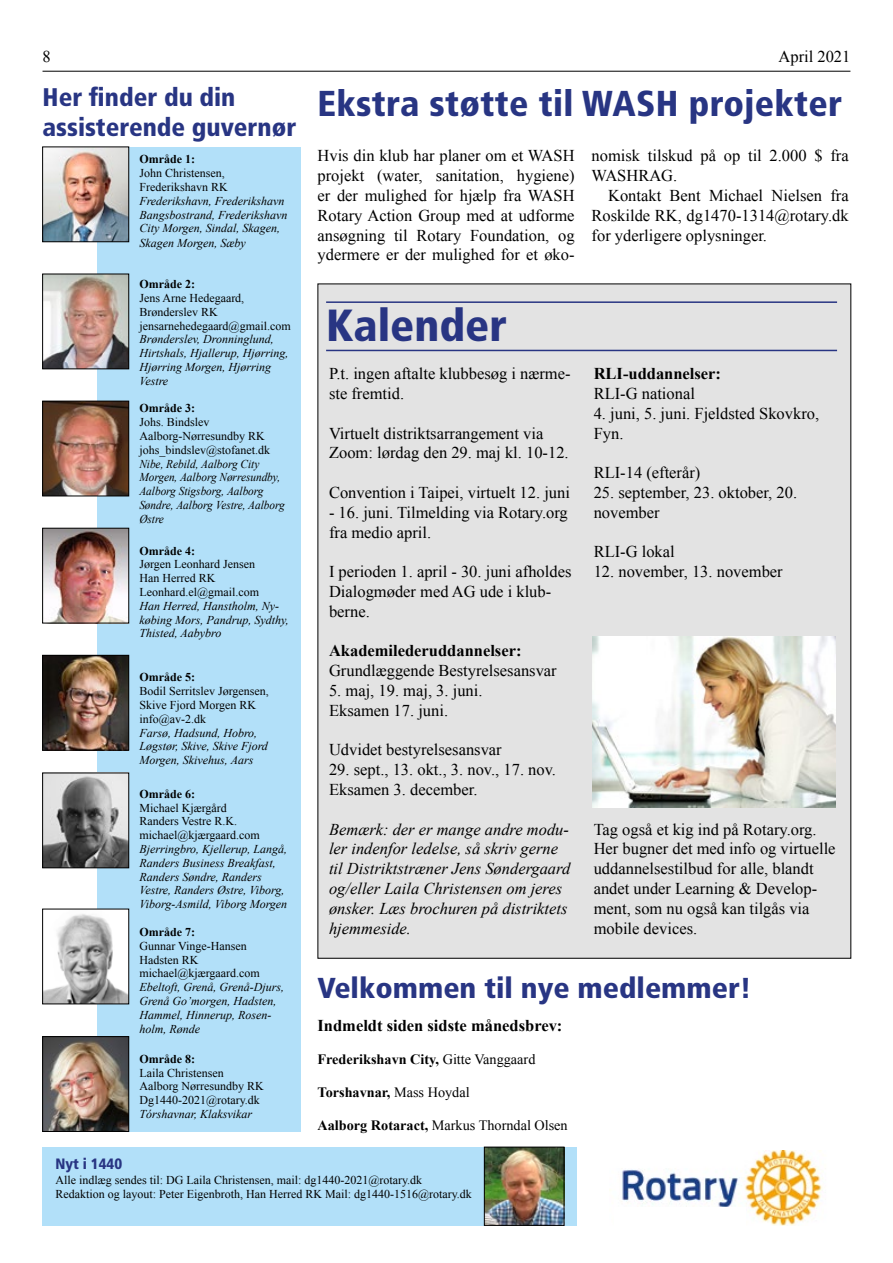
<style>
.page{position:relative;width:893px;height:1263px;background:#fff}
.page>*{position:absolute;margin:0;border:0;box-sizing:border-box;transform-origin:0 0}
.t1{font:900 condensed 45px "Frutiger";color:#283583}
.t2{font:900 condensed 36px "Frutiger";letter-spacing:.01em;color:#283583}
.t3{font:900 condensed 28.8px "Frutiger";color:#283583;scale:1.05 1}
.t4{font:900 condensed 25.5px/30px "Frutiger";color:#283583}
.t5{font:16.5px/19.8px "Times New Roman";color:#000}
.t6{font:italic 16.5px/19.8px "Times New Roman";color:#000}
.t7{font:700 16.5px "Times New Roman";color:#000}
.t8{font:900 condensed 15px "Frutiger";color:#283583}
.t9{font:700 14.25px "Times New Roman";color:#000}
.t10{font:14.25px "Times New Roman";color:#000}
.t11{font:12px/13.8px "Times New Roman";color:#000}
.t12{font:italic 12px/13.8px "Times New Roman";color:#000}
.t13{font:italic 12px/13.8px "Times New Roman";color:#000;scale:.94 1}
.t14{font:700 12px "Times New Roman";color:#000}
.s1{font-weight:400}
.s2{font-weight:700}
</style>
<div class="page">
<hr style="left:43px;top:71px;width:807px;height:1px;background:#000">
<div style="left:318px;top:284px;width:533px;height:674px;background:#e3e3e3"></div>
<div style="left:97px;top:147px;width:203px;height:985px;background:#b2e0f9"></div>
<div style="left:43px;top:1147px;width:534px;height:78px;background:#b2e0f9"></div>
<img style="left:44px;top:149px;width:83px;height:91px">
<div style="left:42px;top:147px;width:87px;height:95px;border:1px solid #000"></div>
<img style="left:44px;top:276px;width:83px;height:91px">
<div style="left:42px;top:274px;width:87px;height:95px;border:1px solid #000"></div>
<img style="left:44px;top:403px;width:83px;height:91px">
<div style="left:42px;top:401px;width:87px;height:95px;border:1px solid #000"></div>
<img style="left:44px;top:530px;width:83px;height:91px">
<div style="left:42px;top:528px;width:87px;height:95px;border:1px solid #000"></div>
<img style="left:44px;top:657px;width:83px;height:91px">
<div style="left:42px;top:655px;width:87px;height:95px;border:1px solid #000"></div>
<img style="left:44px;top:775px;width:83px;height:91px">
<div style="left:42px;top:773px;width:87px;height:95px;border:1px solid #000"></div>
<img style="left:44px;top:1038px;width:83px;height:92px">
<div style="left:42px;top:1036px;width:87px;height:96px;border:1px solid #000"></div>
<img style="left:44px;top:911px;width:83px;height:91px">
<div style="left:42px;top:909px;width:87px;height:95px;border:1px solid #000"></div>
<img style="left:486px;top:1149px;width:76px;height:74px">
<div style="left:484px;top:1147px;width:80px;height:78px;border:1px solid #000"></div>
<img style="left:622px;top:1151px;width:201px;height:74px">
<div style="left:614px;top:1207px;width:132px;height:18px;background:#fff"></div>
<hr style="left:326px;top:301px;width:511px;height:2px;background:#283583">
<hr style="left:326px;top:350px;width:511px;height:1px;background:#283583">
<img style="left:592px;top:636px;width:243px;height:171px">
<p class="t5" style="left:43px;top:47px;width:10px">8</p>
<p class="t5" style="left:778px;top:47px;width:73px">April 2021</p>
<h3 class="t4" style="left:43px;top:82px;width:255px">Her finder du din assisterende guvernør</h3>
<p class="t14" style="left:139px;top:151px;width:57px">Område 1:</p>
<p class="t11" style="left:139px;top:166px;width:90px">John Christensen,<br>Frederikshavn RK</p>
<p class="t12" style="left:139px;top:193px;width:150px">Frederikshavn, Frederikshavn<br>Bangsbostrand, Frederikshavn<br>City Morgen, Sindal, Skagen,<br>Skagen Morgen, Sæby</p>
<p class="t14" style="left:139px;top:276px;width:57px">Område 2:</p>
<p class="t11" style="left:139px;top:291px;width:153px">Jens Arne Hedegaard,<br>Brønderslev RK jensarnehedegaard@gmail.com</p>
<p class="t12" style="left:139px;top:332px;width:151px">Brønderslev, Dronninglund,<br>Hirtshals, Hjallerup, Hjørring,<br>Hjørring Morgen, Hjørring<br>Vestre</p>
<p class="t14" style="left:139px;top:400px;width:57px">Område 3:</p>
<p class="t11" style="left:139px;top:415px;width:132px">Johs. Bindslev<br>Aalborg-Nørresundby RK johs_bindslev@stofanet.dk</p>
<p class="t13" style="left:139px;top:456px;width:156px">Nibe, Rebild, Aalborg City<br>Morgen, Aalborg Nørresundby,<br>Aalborg Stigsborg, Aalborg<br>Søndre, Aalborg Vestre, Aalborg<br>Østre</p>
<p class="t14" style="left:139px;top:542px;width:57px">Område 4:</p>
<p class="t11" style="left:139px;top:557px;width:121px">Jørgen Leonhard Jensen<br>Han Herred RK<br>Leonhard.el@gmail.com</p>
<p class="t12" style="left:139px;top:598px;width:151px">Han Herred, Hanstholm, Ny&shy;købing Mors, Pandrup, Sydthy,<br>Thisted, Aabybro</p>
<p class="t14" style="left:139px;top:669px;width:57px">Område 5:</p>
<p class="t11" style="left:139px;top:684px;width:131px">Bodil Serritslev Jørgensen,<br>Skive Fjord Morgen RK info@av-2.dk</p>
<p class="t12" style="left:139px;top:725px;width:130px">Farsø, Hadsund, Hobro,<br>Løgstør, Skive, Skive Fjord<br>Morgen, Skivehus, Aars</p>
<p class="t14" style="left:139px;top:785px;width:57px">Område 6:</p>
<p class="t11" style="left:139px;top:800px;width:122px">Michael Kjærgård<br>Randers Vestre R.K. michael@kjærgaard.com</p>
<p class="t12" style="left:139px;top:842px;width:149px">Bjerringbro, Kjellerup, Langå,<br>Randers Business Breakfast,<br>Randers Søndre, Randers<br>Vestre, Randers Østre, Viborg,<br>Viborg-Asmild, Viborg Morgen</p>
<p class="t14" style="left:139px;top:923px;width:57px">Område 7:</p>
<p class="t11" style="left:139px;top:938px;width:122px">Gunnar Vinge-Hansen<br>Hadsten RK michael@kjærgaard.com</p>
<p class="t12" style="left:139px;top:980px;width:146px">Ebeltoft, Grenå, Grenå-Djurs,<br>Grenå Go’morgen, Hadsten,<br>Hammel, Hinnerup, Rosen&shy;holm, Rønde</p>
<p class="t14" style="left:139px;top:1050px;width:57px">Område 8:</p>
<p class="t11" style="left:139px;top:1065px;width:126px">Laila Christensen<br>Aalborg Nørresundby RK<br>Dg1440-2021@rotary.dk</p>
<p class="t12" style="left:139px;top:1107px;width:114px">Tórshavnar, Klaksvikar</p>
<h2 class="t2" style="left:317px;top:82px;width:526px">Ekstra støtte til WASH projekter</h2>
<p class="t5" style="left:317px;top:146px;width:259px;text-align:justify">Hvis din klub har planer om et WASH projekt (water, sanitation, hygiene) er der mulighed for hjælp fra WASH Rotary Action Group med at udforme ansøgning til Rotary Foundation, og ydermere er der mulighed for et øko-</p>
<p class="t5" style="left:592px;top:146px;width:259px">nomisk tilskud på op til 2.000 $ fra<br>WASHRAG.</p>
<p class="t5" style="left:592px;top:185px;width:259px;text-align:justify;text-indent:16px">Kontakt Bent Michael Nielsen fra Roskilde RK, dg1470-1314@rotary.dk for yderligere oplysninger.</p>
<h1 class="t1" style="left:326px;top:298px;width:182px">Kalender</h1>
<p class="t5" style="left:329px;top:363px;width:243px">P.t. ingen aftalte klubbesøg i nærme&shy;ste fremtid.</p>
<p class="t5" style="left:329px;top:423px;width:241px">Virtuelt distriktsarrangement via<br>Zoom: lørdag den 29. maj kl. 10-12.</p>
<p class="t5" style="left:329px;top:482px;width:243px">Convention i Taipei, virtuelt 12. juni</p>
<p class="t5" style="left:329px;top:502px;width:240px">- 16. juni. Tilmelding via Rotary.org fra medio april.</p>
<p class="t5" style="left:329px;top:561px;width:244px">I perioden 1. april - 30. juni afholdes<br>Dialogmøder med AG ude i klub&shy;berne.</p>
<p class="t7" style="left:329px;top:639px;width:194px">Akademilederuddannelser:</p>
<p class="t5" style="left:329px;top:660px;width:229px">Grundlæggende Bestyrelsesansvar</p>
<p class="t5" style="left:329px;top:680px;width:155px">5. maj, 19. maj, 3. juni.<br>Eksamen 17. juni.</p>
<p class="t5" style="left:329px;top:740px;width:174px">Udvidet bestyrelsesansvar</p>
<p class="t5" style="left:329px;top:759px;width:229px">29. sept., 13. okt., 3. nov., 17. nov.<br>Eksamen 3. december.</p>
<p class="t6" style="left:329px;top:819px;width:243px">Bemærk: der er mange andre modu&shy;ler indenfor ledelse, så skriv gerne til Distriktstræner Jens Søndergaard og/eller Laila Christensen om jeres ønsker. Læs brochuren på distriktets hjemmeside.</p>
<p class="t7" style="left:594px;top:362px;width:129px">RLI-uddannelser:</p>
<p class="t5" style="left:594px;top:383px;width:103px">RLI-G national</p>
<p class="t5" style="left:594px;top:403px;width:227px">4. juni, 5. juni. Fjeldsted Skovkro,<br>Fyn.</p>
<p class="t5" style="left:594px;top:462px;width:108px">RLI-14 (efterår)</p>
<p class="t5" style="left:594px;top:482px;width:205px">25. september, 23. oktober, 20. november</p>
<p class="t5" style="left:594px;top:542px;width:83px">RLI-G lokal</p>
<p class="t5" style="left:594px;top:561px;width:191px">12. november, 13. november</p>
<p class="t5" style="left:594px;top:819px;width:243px">Tag også et kig ind på Rotary.org.<br>Her bugner det med info og virtuelle uddannelsestilbud for alle, blandt andet under Learning &amp; Develop&shy;ment, som nu også kan tilgås via mobile devices.</p>
<h3 class="t3" style="left:317px;top:970px;width:415px">Velkommen til nye medlemmer!</h3>
<p class="t7" style="left:317px;top:1014px;width:246px">Indmeldt siden sidste månedsbrev:</p>
<p class="t9" style="left:317px;top:1049px;width:219px">Frederikshavn City, <span class="s1">Gitte Vanggaard</span></p>
<p class="t9" style="left:317px;top:1082px;width:154px">Torshavnar, <span class="s1">Mass Hoydal</span></p>
<p class="t10" style="left:317px;top:1115px;width:252px"><span class="s2">Aalborg Rotaract,</span> Markus Thorndal Olsen</p>
<p class="t8" style="left:55px;top:1155px;width:68px">Nyt i 1440</p>
<p class="t11" style="left:55px;top:1172px;width:418px;line-height:14.4px">Alle indlæg sendes til: DG Laila Christensen, mail: dg1440-2021@rotary.dk<br>Redaktion og layout: Peter Eigenbroth, Han Herred RK Mail: dg1440-1516@rotary.dk</p>
</div>
